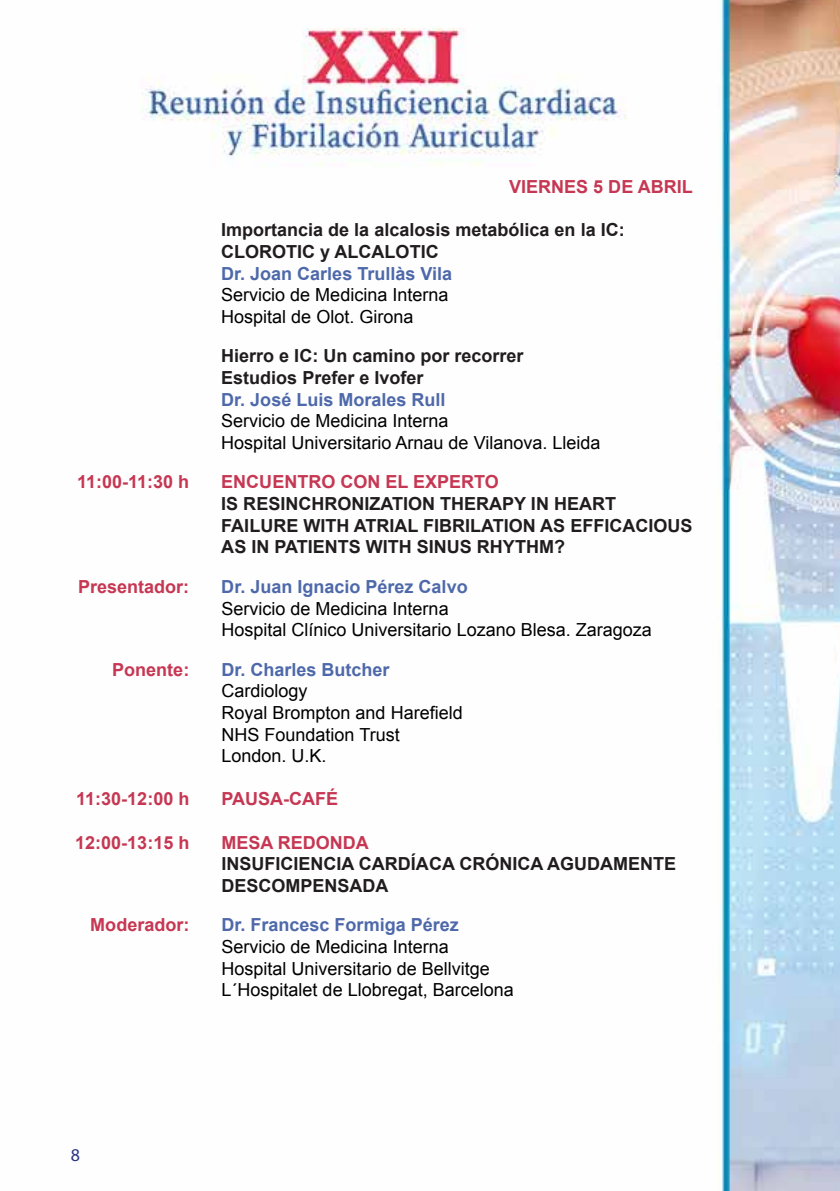
<style>
.page{position:relative;width:840px;height:1191px;background:#fff}
.page>*{position:absolute;margin:0;border:0;box-sizing:border-box;transform-origin:0 0}
.t1{font:18px/21.6px "Arial";color:#000}
.t2{font:700 18px/21.6px "Arial";color:#211d1e}
.t3{font:700 18px "Arial";color:#c63753}
.t4{font:700 18px "Arial";color:#4e69aa}
.t5{font:18px "Myriad Pro";color:#283583}
</style>
<div class="page">
<img style="left:142px;top:0;width:697px;height:1191px">
<p class="t3" style="left:509px;top:175px;width:185px">VIERNES 5 DE ABRIL</p>
<p class="t2" style="left:221px;top:220px;width:405px">Importancia de la alcalosis metabólica en la IC:<br>CLOROTIC y ALCALOTIC</p>
<p class="t4" style="left:221px;top:261px;width:232px">Dr. Joan Carles Trullàs Vila</p>
<p class="t1" style="left:221px;top:284px;width:229px">Servicio de Medicina Interna<br>Hospital de Olot. Girona</p>
<p class="t2" style="left:221px;top:346px;width:304px">Hierro e IC: Un camino por recorrer<br>Estudios Prefer e Ivofer</p>
<p class="t4" style="left:221px;top:387px;width:226px">Dr. José Luis Morales Rull</p>
<p class="t1" style="left:221px;top:410px;width:380px">Servicio de Medicina Interna<br>Hospital Universitario Arnau de Vilanova. Lleida</p>
<p class="t3" style="left:77px;top:470px;width:114px">11:00-11:30 h</p>
<p class="t3" style="left:221px;top:470px;width:279px">ENCUENTRO CON EL EXPERTO</p>
<p class="t2" style="left:221px;top:493px;width:472px">IS RESINCHRONIZATION THERAPY IN HEART<br>FAILURE WITH ATRIAL FIBRILATION AS EFFICACIOUS<br>AS IN PATIENTS WITH SINUS RHYTHM?</p>
<p class="t3" style="left:78px;top:575px;width:113px">Presentador:</p>
<p class="t4" style="left:221px;top:575px;width:248px">Dr. Juan Ignacio Pérez Calvo</p>
<p class="t1" style="left:221px;top:597px;width:432px">Servicio de Medicina Interna<br>Hospital Clínico Universitario Lozano Blesa. Zaragoza</p>
<p class="t3" style="left:112px;top:657px;width:79px">Ponente:</p>
<p class="t4" style="left:221px;top:657px;width:170px">Dr. Charles Butcher</p>
<p class="t1" style="left:221px;top:680px;width:243px">Cardiology<br>Royal Brompton and Harefield<br>NHS Foundation Trust<br>London. U.K.</p>
<p class="t3" style="left:76px;top:787px;width:115px">11:30-12:00 h</p>
<p class="t3" style="left:221px;top:787px;width:118px">PAUSA-CAFÉ</p>
<p class="t3" style="left:75px;top:830px;width:116px">12:00-13:15 h</p>
<p class="t3" style="left:221px;top:830px;width:149px">MESA REDONDA</p>
<p class="t2" style="left:221px;top:853px;width:456px">INSUFICIENCIA CARDÍACA CRÓNICA AGUDAMENTE<br>DESCOMPENSADA</p>
<p class="t3" style="left:90px;top:913px;width:100px">Moderador:</p>
<p class="t4" style="left:221px;top:913px;width:239px">Dr. Francesc Formiga Pérez</p>
<p class="t1" style="left:221px;top:936px;width:294px">Servicio de Medicina Interna<br>Hospital Universitario de Bellvitge<br>L´Hospitalet de Llobregat, Barcelona</p>
<p class="t5" style="left:71px;top:1143px;width:11px">8</p>
</div>
